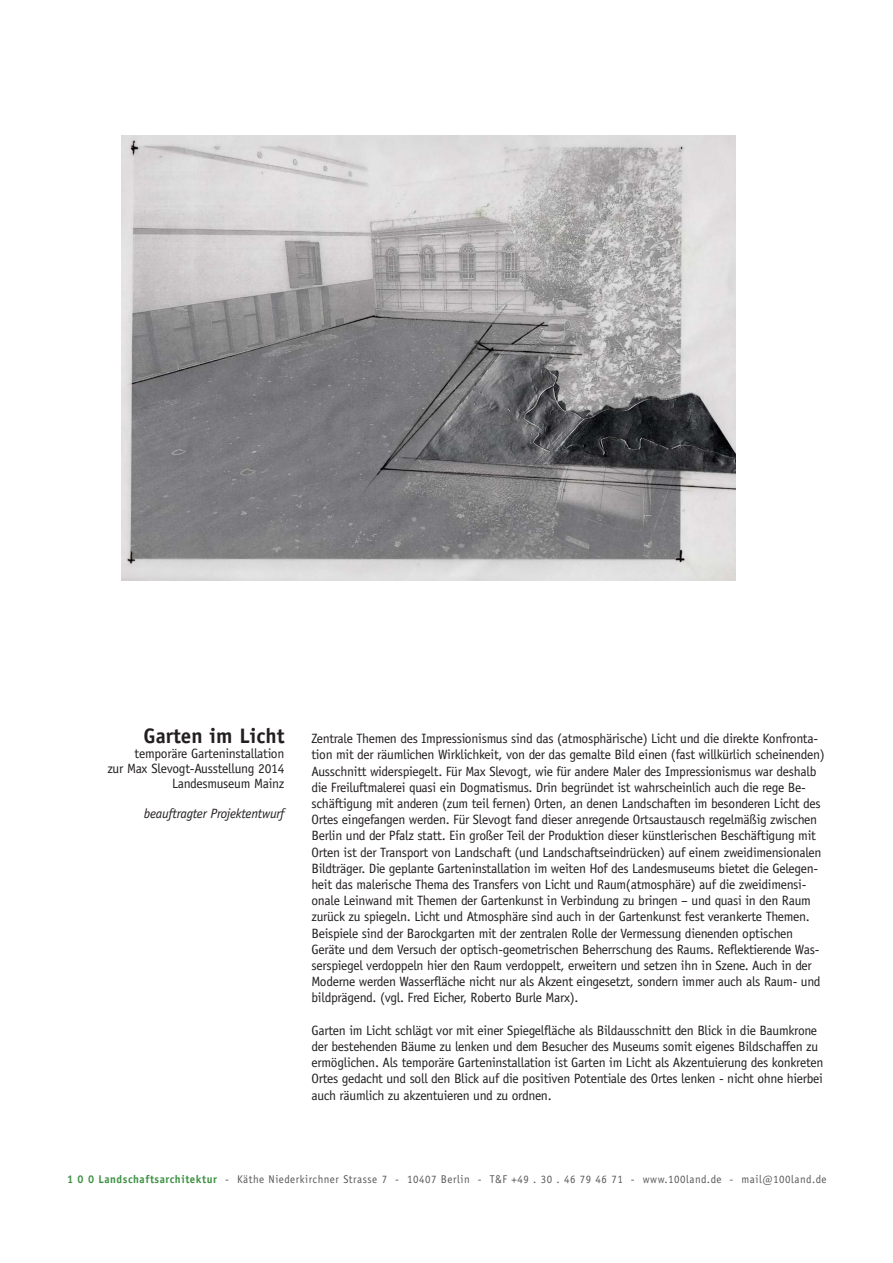
<style>
.page{position:relative;width:893px;height:1263px;background:#fff}
.page>*{position:absolute;margin:0;border:0;box-sizing:border-box;transform-origin:0 0}
.t1{font:700 21px "Officina Sans";color:#231f20}
.t2{font:13.5px/16.2px "Officina Sans";letter-spacing:-.02em;color:#231f20}
.t3{font:italic 13.5px "Officina Sans";letter-spacing:-.02em;color:#231f20}
.t4{font:11.25px "Officina Sans";letter-spacing:.05em;color:#57585a}
.s1{font-weight:700;color:#3d9042}
</style>
<div class="page">
<img style="left:122px;top:135px;width:613px;height:445px">
<p class="t1" style="left:144px;top:722px;width:142px">Garten im Licht</p>
<p class="t2" style="left:135px;top:745px;width:151px">temporäre Garteninstallation</p>
<p class="t2" style="left:107px;top:760px;width:179px">zur Max Slevogt-Ausstellung 2014</p>
<p class="t2" style="left:172px;top:775px;width:114px">Landesmuseum Mainz</p>
<p class="t3" style="left:144px;top:805px;width:142px">beauftragter Projektentwurf</p>
<p class="t2" style="left:311px;top:730px;width:515px">Zentrale Themen des Impressionismus sind das (atmosphärische) Licht und die direkte Konfronta&shy;tion mit der räumlichen Wirklichkeit, von der das gemalte Bild einen (fast willkürlich scheinenden)<br>Ausschnitt widerspiegelt. Für Max Slevogt, wie für andere Maler des Impressionismus war deshalb die Freiluftmalerei quasi ein Dogmatismus. Drin begründet ist wahrscheinlich auch die rege Be&shy;schäftigung mit anderen (zum teil fernen) Orten, an denen Landschaften im besonderen Licht des Ortes eingefangen werden. Für Slevogt fand dieser anregende Ortsaustausch regelmäßig zwischen Berlin und der Pfalz statt. Ein großer Teil der Produktion dieser künstlerischen Beschäftigung mit Orten ist der Transport von Landschaft (und Landschaftseindrücken) auf einem zweidimensionalen Bildträger. Die geplante Garteninstallation im weiten Hof des Landesmuseums bietet die Gelegen&shy;heit das malerische Thema des Transfers von Licht und Raum(atmosphäre) auf die zweidimensi&shy;onale Leinwand mit Themen der Gartenkunst in Verbindung zu bringen – und quasi in den Raum zurück zu spiegeln. Licht und Atmosphäre sind auch in der Gartenkunst fest verankerte Themen.<br>Beispiele sind der Barockgarten mit der zentralen Rolle der Vermessung dienenden optischen Geräte und dem Versuch der optisch-geometrischen Beherrschung des Raums. Reflektierende Was&shy;serspiegel verdoppeln hier den Raum verdoppelt, erweitern und setzen ihn in Szene. Auch in der Moderne werden Wasserfläche nicht nur als Akzent eingesetzt, sondern immer auch als Raum- und bildprägend. (vgl. Fred Eicher, Roberto Burle Marx).</p>
<p class="t2" style="left:311px;top:1022px;width:513px">Garten im Licht schlägt vor mit einer Spiegelfläche als Bildausschnitt den Blick in die Baumkrone der bestehenden Bäume zu lenken und dem Besucher des Museums somit eigenes Bildschaffen zu ermöglichen. Als temporäre Garteninstallation ist Garten im Licht als Akzentuierung des konkreten Ortes gedacht und soll den Blick auf die positiven Potentiale des Ortes lenken - nicht ohne hierbei auch räumlich zu akzentuieren und zu ordnen.</p>
<p class="t4" style="left:67px;top:1172px;width:761px"><span class="s1">1 0 0 Landschaftsarchitektur</span> - Käthe Niederkirchner Strasse 7 - 10407 Berlin - T&amp;F +49 . 30 . 46 79 46 71 - www.100land.de - mail@100land.de</p>
</div>
